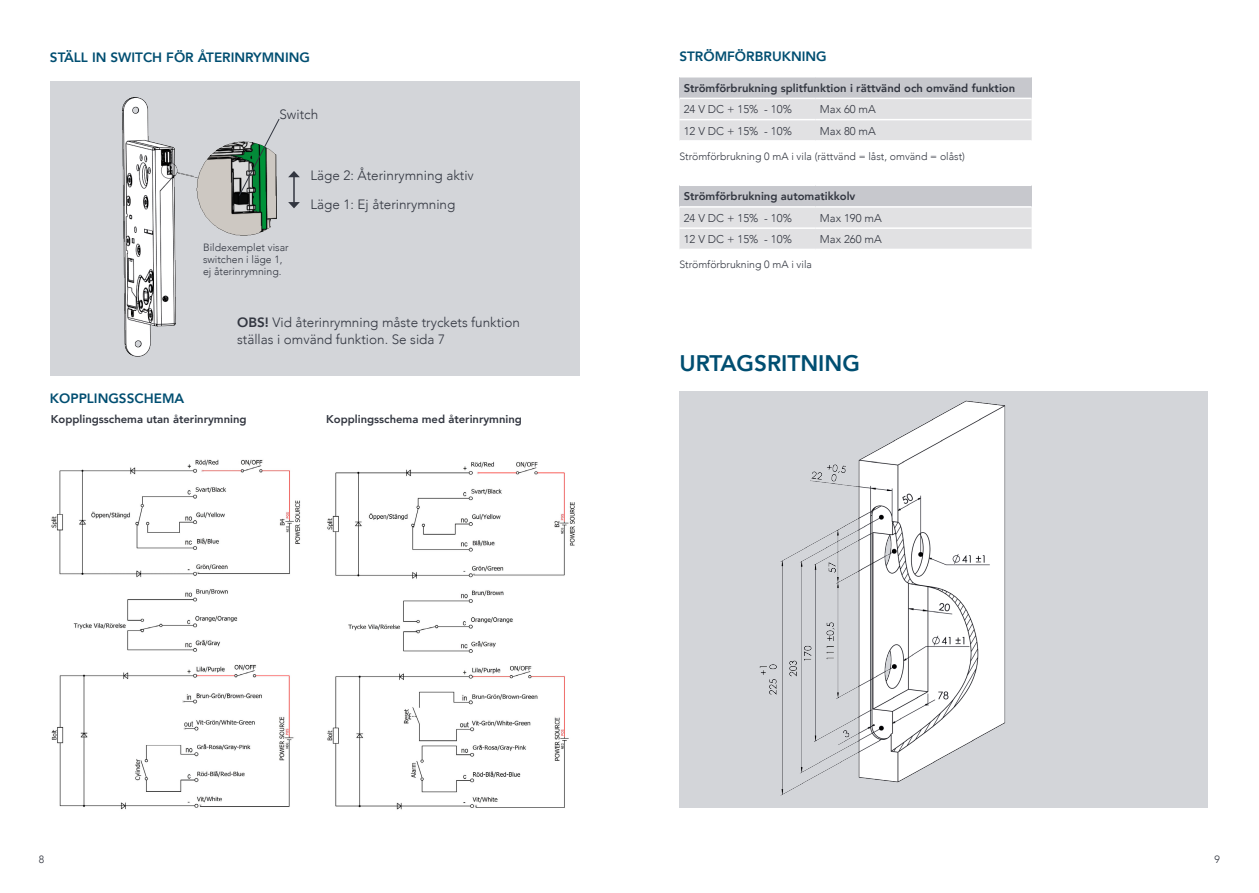
<style>
.page{position:relative;width:1259px;height:893px;background:#fff}
.page>*{position:absolute;margin:0;border:0;box-sizing:border-box;transform-origin:0 0}
.t1{font:800 22.5px "Avenir LT Com";color:#004e71}
.t2{font:300 13.5px/16.5px "Avenir LT Com";color:#323640}
.t3{font:800 13.5px "Avenir LT Com";color:#004e71}
.Tabell_rubrik{font:800 11.25px "Avenir LT Com";color:#323640}
.Tabell_bröd{font:300 11.25px "Avenir LT Com";color:#323640}
.t4{font:300 10.5px/12px "Avenir LT Com";color:#323640}
.s1{font-weight:800}
</style>
<div class="page">
<img style="left:327px;top:461px;width:248px;height:349px">
<img style="left:51px;top:459px;width:250px;height:351px">
<div style="left:50px;top:81px;width:529px;height:295px;background:#d3d5d9"></div>
<img style="left:122px;top:97px;width:57px;height:260px">
<img style="left:179px;top:142px;width:121px;height:94px">
<hr style="left:293px;top:177px;width:2px;height:26px;background:#323640">
<svg style="left:288px;top:171px;width:12px;height:6px"></svg>
<svg style="left:288px;top:202px;width:12px;height:6px"></svg>
<svg style="left:238px;top:119px;width:42px;height:78px"></svg>
<div style="left:679px;top:392px;width:529px;height:416px;background:#d3d5d9"></div>
<img style="left:745px;top:391px;width:272px;height:405px">
<div style="left:679px;top:77px;width:352px;height:21px;background:#c7c8cd"></div>
<div style="left:679px;top:99px;width:352px;height:41px;background:#e1e1e3"></div>
<hr style="left:679px;top:119px;width:136px;height:1px;background:#fff">
<hr style="left:815px;top:119px;width:216px;height:1px;background:#fff">
<hr style="left:679px;top:76px;width:136px;height:2px;background:#fff">
<hr style="left:815px;top:76px;width:216px;height:2px;background:#fff">
<div style="left:679px;top:185px;width:352px;height:22px;background:#c7c8cd"></div>
<div style="left:679px;top:208px;width:352px;height:41px;background:#e1e1e3"></div>
<hr style="left:679px;top:206px;width:136px;height:2px;background:#fff">
<hr style="left:815px;top:206px;width:216px;height:2px;background:#fff">
<hr style="left:679px;top:227px;width:136px;height:2px;background:#fff">
<hr style="left:815px;top:227px;width:216px;height:2px;background:#fff">
<hr style="left:679px;top:185px;width:136px;height:1px;background:#fff">
<hr style="left:815px;top:185px;width:216px;height:1px;background:#fff">
<p class="t3" style="left:50px;top:49px;width:262px">STÄLL IN SWITCH FÖR ÅTERINRYMNING</p>
<p class="t2" style="left:279px;top:106px;width:40px">Switch</p>
<p class="t2" style="left:310px;top:167px;width:165px">Läge 2: Återinrymning aktiv</p>
<p class="t2" style="left:310px;top:196px;width:146px">Läge 1: Ej återinrymning</p>
<p class="t4" style="left:203px;top:241px;width:87px">Bildexemplet visar switchen i läge 1, ej återinrymning.</p>
<p class="t2" style="left:237px;top:314px;width:284px"><span class="s1">OBS!</span> Vid återinrymning måste tryckets funktion ställas i omvänd funktion. Se sida 7</p>
<p class="t3" style="left:50px;top:390px;width:136px">KOPPLINGSSCHEMA</p>
<p class="Tabell_rubrik" style="left:51px;top:412px;width:197px">Kopplingsschema utan återinrymning</p>
<p class="Tabell_rubrik" style="left:326px;top:412px;width:197px">Kopplingsschema med återinrymning</p>
<p class="t3" style="left:679px;top:49px;width:149px">STRÖMFÖRBRUKNING</p>
<p class="Tabell_rubrik" style="left:684px;top:81px;width:333px">Strömförbrukning splitfunktion i rättvänd och omvänd funktion</p>
<p class="Tabell_bröd" style="left:684px;top:103px;width:110px">24 V DC + 15% - 10%</p>
<p class="Tabell_bröd" style="left:820px;top:103px;width:58px">Max 60 mA</p>
<p class="Tabell_bröd" style="left:684px;top:124px;width:110px">12 V DC + 15% - 10%</p>
<p class="Tabell_bröd" style="left:820px;top:124px;width:58px">Max 80 mA</p>
<p class="t4" style="left:679px;top:150px;width:287px">Strömförbrukning 0 mA i vila (rättvänd = låst, omvänd = olåst)</p>
<p class="Tabell_rubrik" style="left:684px;top:190px;width:173px">Strömförbrukning automatikkolv</p>
<p class="Tabell_bröd" style="left:684px;top:211px;width:110px">24 V DC + 15% - 10%</p>
<p class="Tabell_bröd" style="left:820px;top:211px;width:63px">Max 190 mA</p>
<p class="Tabell_bröd" style="left:684px;top:232px;width:110px">12 V DC + 15% - 10%</p>
<p class="Tabell_bröd" style="left:820px;top:232px;width:63px">Max 260 mA</p>
<p class="t4" style="left:679px;top:259px;width:134px">Strömförbrukning 0 mA i vila</p>
<p class="t1" style="left:679px;top:350px;width:182px">URTAGSRITNING</p>
<p class="t4" style="left:39px;top:853px;width:7px">8</p>
<p class="t4" style="left:1214px;top:853px;width:7px">9</p>
</div>
